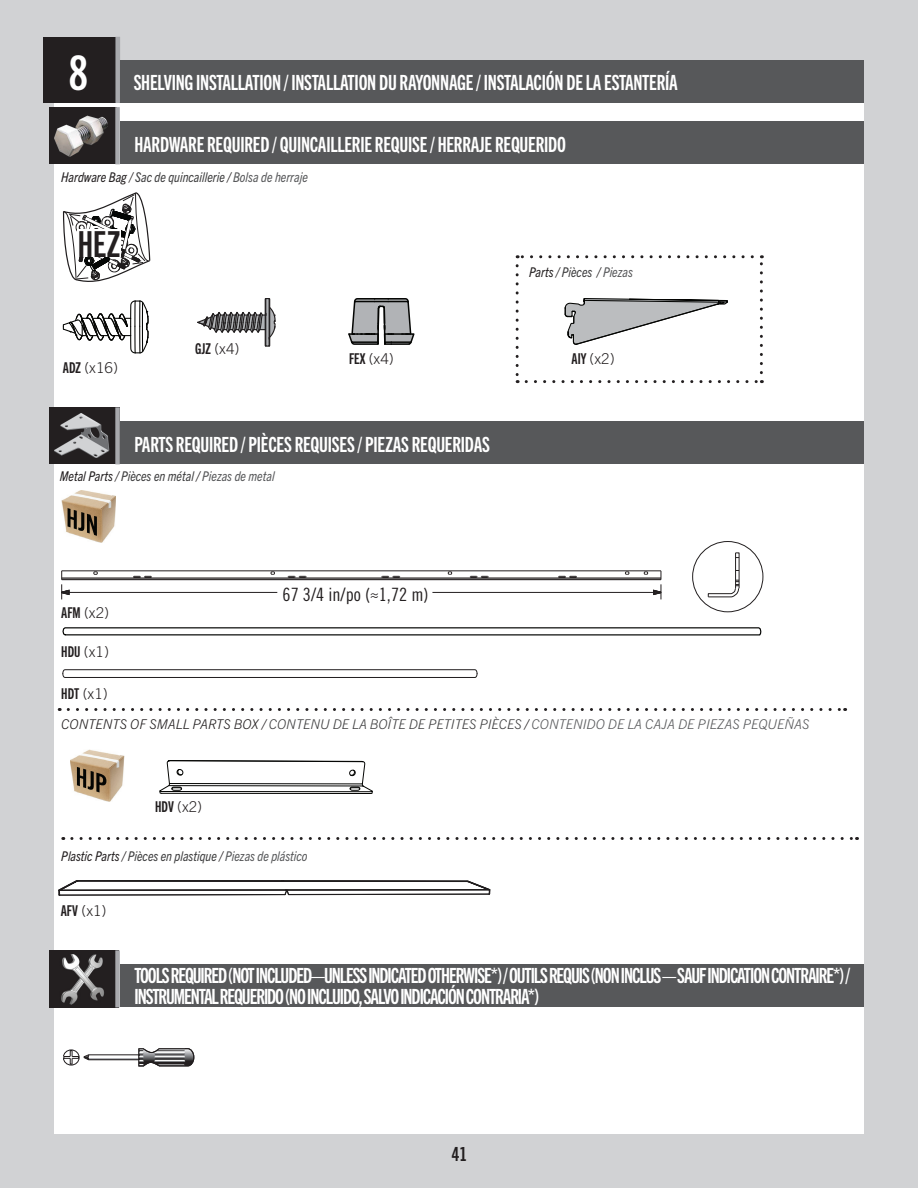
<style>
.page{position:relative;width:918px;height:1188px;background:#d1d2d4}
.page>*{position:absolute;margin:0;border:0;box-sizing:border-box;transform-origin:0 0}
.t1{font:48px "Trade Gothic Next LT Pro Bd Cm";color:#fff}
.t2{font:36px "Trade Gothic Next LT Pro Bd Cm";color:#231f20}
.t3{font:21px "Trade Gothic Next LT Pro Bd Cm";letter-spacing:-.01em;color:#fff}
.t4{font:21px/21px "Trade Gothic Next LT Pro Bd Cm";letter-spacing:-.05em;color:#fff}
.t5{font:19.5px "Trade Gothic Next LT Pro Bd Cm";color:#231f20}
.t6{font:18.3px "Trade Gothic LT Std Cn 18";color:#231f20}
.t7{font:300 15px "Trade Gothic Next LT Pro";color:#231f20}
.t8{font:italic condensed 13.5px "Trade Gothic Next LT Pro";color:#3e3e3f}
.t9{font:italic 300 13.5px "Trade Gothic Next LT Pro";color:#57585a}
.t10{font:italic condensed 13.5px "Trade Gothic Next LT Pro";color:#231f20}
.s1{color:#231f20}
.s2{color:#57585a}
.s3{font-family:"Trade Gothic Next LT Pro Bd Cm";font-weight:400}
.s4{color:#3e3e3f}
</style>
<div class="page">
<div style="left:54px;top:69px;width:810px;height:1065px;background:#fff"></div>
<div style="left:120px;top:60px;width:744px;height:43px;background:#57585a"></div>
<div style="left:43px;top:37px;width:72px;height:66px;background:#231f20"></div>
<div style="left:115px;top:37px;width:5px;height:66px;background:#a8a9ad"></div>
<svg style="left:68px;top:708px;width:778px;height:3px"></svg>
<div style="left:63px;top:1050px;width:16px;height:15px;border:1px solid #211d1e;border-radius:50%"></div>
<svg style="left:64px;top:1048px;width:131px;height:19px"></svg>
<div style="left:120px;top:964px;width:744px;height:43px;background:#57585a"></div>
<div style="left:120px;top:421px;width:744px;height:43px;background:#57585a"></div>
<div style="left:120px;top:121px;width:744px;height:43px;background:#57585a"></div>
<div style="left:49px;top:950px;width:70px;height:57px;background:#231f20"></div>
<div style="left:49px;top:407px;width:71px;height:57px;background:#231f20"></div>
<div style="left:49px;top:107px;width:68px;height:57px;background:#231f20"></div>
<div style="left:115px;top:950px;width:5px;height:57px;background:#a8a9ad"></div>
<div style="left:115px;top:407px;width:5px;height:57px;background:#a8a9ad"></div>
<div style="left:115px;top:107px;width:5px;height:57px;background:#a8a9ad"></div>
<img style="left:54px;top:115px;width:54px;height:42px">
<img style="left:54px;top:413px;width:55px;height:45px">
<img style="left:61px;top:954px;width:43px;height:50px">
<svg style="left:62px;top:300px;width:87px;height:54px"></svg>
<svg style="left:564px;top:298px;width:164px;height:47px"></svg>
<svg style="left:62px;top:192px;width:89px;height:90px"></svg>
<div style="left:78px;top:229px;width:43px;height:28px;background:#fff"></div>
<svg style="left:348px;top:298px;width:67px;height:47px"></svg>
<svg style="left:197px;top:298px;width:79px;height:49px"></svg>
<svg style="left:58px;top:880px;width:433px;height:16px"></svg>
<hr style="left:432px;top:592px;width:229px;height:1px;background:#231f20">
<hr style="left:62px;top:592px;width:215px;height:1px;background:#231f20">
<svg style="left:61px;top:571px;width:9px;height:28px"></svg>
<hr style="left:62px;top:579px;width:599px;height:1px;background:#231f20">
<hr style="left:62px;top:578px;width:599px;height:1px;background:#231f20">
<hr style="left:62px;top:570px;width:599px;height:1px;background:#231f20">
<svg style="left:288px;top:576px;width:19px;height:2px"></svg>
<svg style="left:133px;top:576px;width:19px;height:2px"></svg>
<svg style="left:270px;top:571px;width:5px;height:4px"></svg>
<svg style="left:93px;top:571px;width:5px;height:4px"></svg>
<svg style="left:382px;top:576px;width:18px;height:2px"></svg>
<svg style="left:470px;top:576px;width:19px;height:2px"></svg>
<svg style="left:558px;top:576px;width:19px;height:2px"></svg>
<svg style="left:625px;top:571px;width:5px;height:4px"></svg>
<svg style="left:643px;top:571px;width:19px;height:28px"></svg>
<svg style="left:447px;top:571px;width:5px;height:4px"></svg>
<svg style="left:708px;top:552px;width:32px;height:46px"></svg>
<div style="left:692px;top:541px;width:71px;height:71px;border:1px solid #231f20;border-radius:50%"></div>
<svg style="left:72px;top:837px;width:786px;height:3px"></svg>
<svg style="left:62px;top:627px;width:699px;height:9px"></svg>
<svg style="left:62px;top:669px;width:415px;height:9px"></svg>
<svg style="left:159px;top:760px;width:214px;height:34px"></svg>
<svg style="left:516px;top:266px;width:3px;height:117px"></svg>
<svg style="left:526px;top:380px;width:236px;height:3px"></svg>
<svg style="left:760px;top:255px;width:3px;height:118px"></svg>
<svg style="left:517px;top:255px;width:235px;height:3px"></svg>
<img style="left:62px;top:490px;width:54px;height:52px">
<svg style="left:68px;top:508px;width:29px;height:28px"></svg>
<img style="left:70px;top:750px;width:54px;height:51px">
<svg style="left:77px;top:767px;width:29px;height:26px"></svg>
<h1 class="t1" style="left:69px;top:55px;width:20px">8</h1>
<p class="t3" style="left:134px;top:75px;width:546px">SHELVING INSTALLATION / INSTALLATION DU RAYONNAGE / INSTALACIÓN DE LA ESTANTERÍA</p>
<p class="t3" style="left:134px;top:137px;width:433px">HARDWARE REQUIRED / QUINCAILLERIE REQUISE / HERRAJE REQUERIDO</p>
<p class="t8" style="left:61px;top:172px;width:248px"><span class="s1">Hardware Bag /</span> Sac de quincaillerie <span class="s1">/</span> <span class="s2">Bolsa de herraje</span></p>
<h2 class="t2" style="left:78px;top:231px;width:44px">HEZ</h2>
<p class="t7" style="left:63px;top:362px;width:57px"><span class="s3">ADZ</span> (x16)</p>
<p class="t7" style="left:195px;top:343px;width:46px"><span class="s3">GJZ</span> (x4)</p>
<p class="t7" style="left:349px;top:353px;width:46px"><span class="s3">FEX</span> (x4)</p>
<p class="t3" style="left:135px;top:437px;width:357px">PARTS REQUIRED / PIÈCES REQUISES / PIEZAS REQUERIDAS</p>
<p class="t8" style="left:60px;top:471px;width:216px"><span class="s1">Metal Parts /</span> Pièces en métal <span class="s1">/</span> <span class="s2">Piezas de metal</span></p>
<p class="t10" style="left:529px;top:267px;width:105px">Parts / <span class="s4">Pièces</span> / <span class="s2">Piezas</span></p>
<p class="t7" style="left:572px;top:353px;width:45px"><span class="s3">AIY</span> (x2)</p>
<p class="t7" style="left:61px;top:607px;width:49px"><span class="s3">AFM</span> (x2)</p>
<p class="t7" style="left:61px;top:646px;width:49px"><span class="s3">HDU</span> (x1)</p>
<p class="t7" style="left:61px;top:688px;width:48px"><span class="s3">HDT</span> (x1)</p>
<p class="t6" style="left:283px;top:584px;width:148px">67 3/4 in/po (≈1,72 m)</p>
<p class="t9" style="left:61px;top:717px;width:750px"><span class="s1">CONTENTS OF SMALL PARTS BOX /</span> <span class="s4">CONTENU DE LA BOÎTE DE PETITES PIÈCES</span> <span class="s1">/</span> CONTENIDO DE LA CAJA DE PIEZAS PEQUEÑAS</p>
<p class="t7" style="left:155px;top:802px;width:49px"><span class="s3">HDV</span> (x2)</p>
<p class="t8" style="left:61px;top:851px;width:248px"><span class="s1">Plastic Parts /</span> Pièces en plastique <span class="s1">/</span> <span class="s2">Piezas de plástico</span></p>
<p class="t7" style="left:61px;top:905px;width:47px"><span class="s3">AFV</span> (x1)</p>
<p class="t4" style="left:135px;top:967px;width:717px">TOOLS REQUIRED (NOT INCLUDED—UNLESS INDICATED OTHERWISE*) / OUTILS REQUIS (NON INCLUS — SAUF INDICATION CONTRAIRE*) /<br>INSTRUMENTAL REQUERIDO (NO INCLUIDO, SALVO INDICACIÓN CONTRARIA*)</p>
<p class="t5" style="left:452px;top:1147px;width:16px">41</p>
</div>
